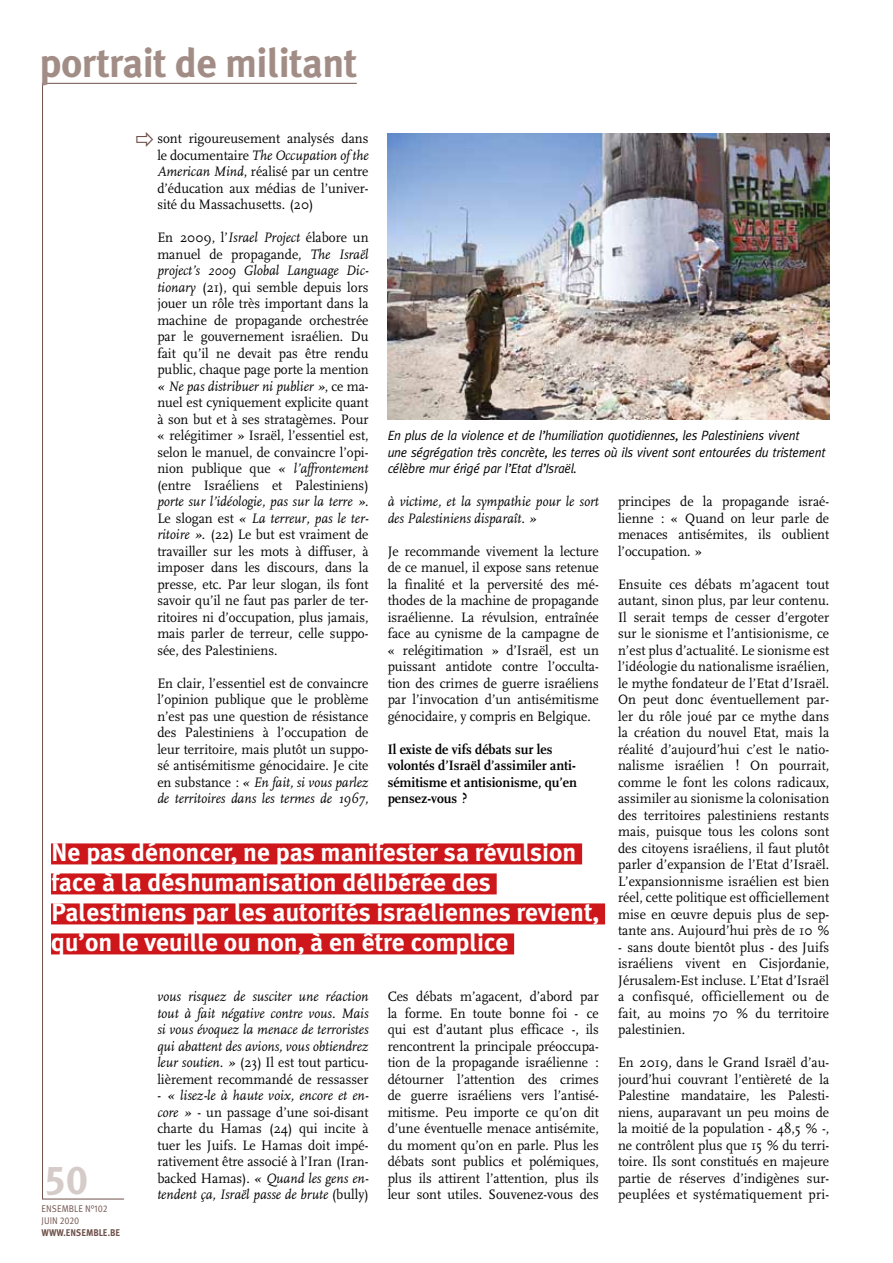
<style>
.page{position:relative;width:893px;height:1263px;background:#fff}
.page>*{position:absolute;margin:0;border:0;box-sizing:border-box;transform-origin:0 0}
.t1{font:700 40.5px "Meta Plus";letter-spacing:-.015em;color:#a28d86}
.t2{font:40.5px "Meta Plus Bold Caps";color:#d5cbc9}
.t3{font:700 25.5px/30px "Meta Plus";color:#fff}
.t4{font:14.25px/16.5px "FF Scala";color:#000;text-align:justify;scale:.95 1}
.t5{font:italic 14.25px/16.5px "FF Scala";color:#000;text-align:justify;scale:.95 1}
.t6{font:700 14.25px/16.5px "FF Scala";color:#000;scale:.95 1}
.t7{font:italic 13.5px/16.5px "Meta";letter-spacing:-.02em;color:#000;scale:.95 1}
.t8{font:9.75px/12px "Meta Pro";letter-spacing:.01em;color:#6f524b;scale:.9 1}
.t9{font:700 9.75px "Meta Plus";color:#6f524b;scale:.9 1}
.s1{font-style:italic}
.s2{font-style:normal}
</style>
<div class="page">
<svg style="left:42px;top:83px;width:315px;height:1116px"></svg>
<img style="left:388px;top:133px;width:441px;height:287px">
<div style="left:51px;top:843px;width:531px;height:21px;background:#cd171a"></div>
<div style="left:51px;top:873px;width:446px;height:21px;background:#cd171a"></div>
<div style="left:51px;top:903px;width:554px;height:21px;background:#cd171a"></div>
<div style="left:51px;top:933px;width:463px;height:21px;background:#cd171a"></div>
<svg style="left:136px;top:132px;width:17px;height:15px"></svg>
<h1 class="t1" style="left:40px;top:39px;width:319px">portrait de militant</h1>
<p class="t4" style="left:157px;top:130px;width:224px">sont rigoureusement analysés dans le documentaire <span class="s1">The Occupation of the American Mind</span>, réalisé par un centre d’éducation aux médias de l’univer&shy;sité du Massachusetts. (20)</p>
<p class="t4" style="left:157px;top:229px;width:224px">En 2009, l’<span class="s1">Israel Project</span> élabore un manuel de propagande, <span class="s1">The Israël project’s 2009 Global Language Dic&shy;tionary</span> (21), qui semble depuis lors jouer un rôle très important dans la machine de propagande orchestrée par le gouvernement israélien. Du fait qu’il ne devait pas être rendu public, chaque page porte la mention <span class="s1">« Ne pas distribuer ni publier »</span>, ce ma&shy;nuel est cyniquement explicite quant à son but et à ses stratagèmes. Pour « relégitimer » Israël, l’essentiel est, selon le manuel, de convaincre l’opi&shy;nion publique que <span class="s1">« l’affrontement </span>(entre Israéliens et Palestiniens) <span class="s1">porte sur l’idéologie, pas sur la terre »</span>.<br>Le slogan est <span class="s1">« La terreur, pas le ter&shy;ritoire »</span>. (22) Le but est vraiment de travailler sur les mots à diffuser, à imposer dans les discours, dans la presse, etc. Par leur slogan, ils font savoir qu’il ne faut pas parler de ter&shy;ritoires ni d’occupation, plus jamais, mais parler de terreur, celle suppo&shy;sée, des Palestiniens.</p>
<p class="t4" style="left:157px;top:675px;width:224px">En clair, l’essentiel est de convaincre l’opinion publique que le problème n’est pas une question de résistance des Palestiniens à l’occupation de leur territoire, mais plutôt un suppo&shy;sé antisémitisme génocidaire. Je cite en substance : <span class="s1">« En fait, si vous parlez de territoires dans les termes de 1967,</span></p>
<p class="t7" style="left:388px;top:427px;width:462px">En plus de la violence et de l’humiliation quotidiennes, les Palestiniens vivent<br>une ségrégation très concrète, les terres où ils vivent sont entourées du tristement célèbre mur érigé par l’Etat d’Israël.</p>
<p class="t4" style="left:618px;top:493px;width:224px">principes de la propagande israé&shy;lienne : « Quand on leur parle de menaces antisémites, ils oublient l’occupation. »</p>
<p class="t4" style="left:618px;top:576px;width:224px">Ensuite ces débats m’agacent tout autant, sinon plus, par leur contenu.<br>Il serait temps de cesser d’ergoter sur le sionisme et l’antisionisme, ce n’est plus d’actualité. Le sionisme est l’idéologie du nationalisme israélien, le mythe fondateur de l’Etat d’Israël.<br>On peut donc éventuellement par&shy;ler du rôle joué par ce mythe dans la création du nouvel Etat, mais la réalité d’aujourd’hui c’est le natio&shy;nalisme israélien ! On pourrait, comme le font les colons radicaux, assimiler au sionisme la colonisation des territoires palestiniens restants mais, puisque tous les colons sont des citoyens israéliens, il faut plutôt parler d’expansion de l’Etat d’Israël.<br>L’expansionnisme israélien est bien réel, cette politique est officiellement mise en œuvre depuis plus de sep&shy;tante ans. Aujourd’hui près de 10 %</p>
<p class="t4" style="left:618px;top:939px;width:224px">- sans doute bientôt plus - des Juifs israéliens vivent en Cisjordanie, Jérusalem-Est incluse. L’Etat d’Israël a confisqué, officiellement ou de fait, au moins 70 % du territoire palestinien.</p>
<p class="t4" style="left:618px;top:1054px;width:224px">En 2019, dans le Grand Israël d’au&shy;jourd’hui couvrant l’entièreté de la Palestine mandataire, les Palesti&shy;niens, auparavant un peu moins de la moitié de la population - 48,5 % -, ne contrôlent plus que 15 % du terri&shy;toire. Ils sont constitués en majeure partie de réserves d’indigènes sur&shy;peuplées et systématiquement pri-</p>
<p class="t5" style="left:388px;top:494px;width:224px">à victime, et la sympathie pour le sort des Palestiniens disparaît. »</p>
<p class="t4" style="left:388px;top:543px;width:224px">Je recommande vivement la lecture de ce manuel, il expose sans retenue la finalité et la perversité des mé&shy;thodes de la machine de propagande israélienne. La révulsion, entraînée face au cynisme de la campagne de « relégitimation » d’Israël, est un puissant antidote contre l’occulta&shy;tion des crimes de guerre israéliens par l’invocation d’un antisémitisme génocidaire, y compris en Belgique.</p>
<p class="t6" style="left:388px;top:741px;width:201px">Il existe de vifs débats sur les volontés d’Israël d’assimiler anti&shy;sémitisme et antisionisme, qu’en pensez-vous ?</p>
<h2 class="t3" style="left:51px;top:837px;width:550px">N e pas dénoncer, ne pas manifester sa révulsion face à la déshumanisation délibérée des Palestiniens par les autorités israéliennes revient, qu’on le veuille ou non, à en être complice</h2>
<p class="t5" style="left:157px;top:989px;width:224px">vous risquez de susciter une réaction tout à fait négative contre vous. Mais si vous évoquez la menace de terroristes qui abattent des avions, vous obtiendrez leur soutien. » <span class="s2">(23) Il est tout particu&shy;lièrement recommandé de ressasser</span></p>
<p class="t4" style="left:157px;top:1088px;width:224px">- <span class="s1">« lisez-le à haute voix, encore et en&shy;core »</span> - un passage d’une soi-disant charte du Hamas (24) qui incite à tuer les Juifs. Le Hamas doit impé&shy;rativement être associé à l’Iran (Iran&shy;backed Hamas). <span class="s1">« Quand les gens en&shy;tendent ça, Israël passe de brute</span> (bully)</p>
<p class="t4" style="left:388px;top:989px;width:224px">Ces débats m’agacent, d’abord par la forme. En toute bonne foi - ce qui est d’autant plus efficace -, ils rencontrent la principale préoccupa&shy;tion de la propagande israélienne : détourner l’attention des crimes de guerre israéliens vers l’antisé&shy;mitisme. Peu importe ce qu’on dit d’une éventuelle menace antisémite, du moment qu’on en parle. Plus les débats sont publics et polémiques, plus ils attirent l’attention, plus ils leur sont utiles. Souvenez-vous des</p>
<h1 class="t2" style="left:45px;top:1156px;width:45px">50</h1>
<p class="t8" style="left:42px;top:1203px;width:75px">ENSEMBLE N°102<br>JUIN 2020</p>
<p class="t9" style="left:41px;top:1227px;width:89px">www.ensemble.be</p>
</div>
